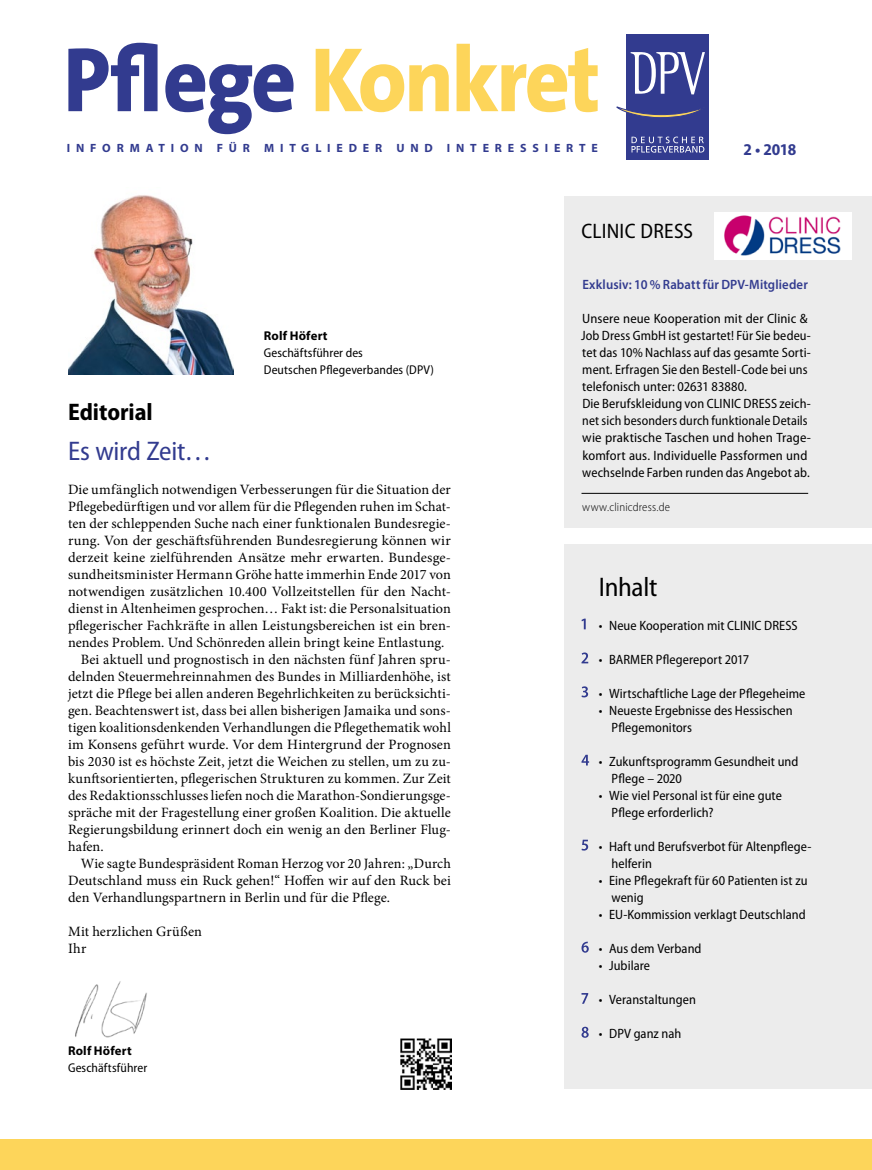
<style>
.page{position:relative;width:872px;height:1170px;background:#fff}
.page>*{position:absolute;margin:0;border:0;box-sizing:border-box;transform-origin:0 0}
.Title_3_with_subtitl{font:semi-condensed 27px "Myriad Pro";letter-spacing:-.01em;color:#323b8f}
.Title_3{font:semi-condensed 27px "Myriad Pro";letter-spacing:-.01em;color:#000}
.Subtitle_3_edi{font:700 semi-condensed 24px "Myriad Pro";letter-spacing:-.005em;color:#000}
.Box_Heading{font:semi-condensed 21px "Myriad Pro";letter-spacing:.01em;color:#000}
.NoXml_Pagina_start{font:700 semi-condensed 16.5px "Myriad Pro";color:#323b8f}
.Para_indent{font:14.25px/17px "Minion Pro";letter-spacing:.005em;color:#000;text-align:justify}
.Para_x{font:14.25px/17px "Minion Pro";letter-spacing:.005em;color:#000;text-align:justify}
.Box_Copy{font:semi-condensed 13.5px/17px "Myriad Pro";letter-spacing:.005em;color:#000}
.Box_Copy-2{font:600 13.5px "Myriad Pro";letter-spacing:.01em;color:#323b8f;scale:.95 1}
.Author_adress{font:semi-condensed 12.75px/17px "Myriad Pro";letter-spacing:.01em;color:#000}
.Author_x{font:700 12.75px "Myriad Pro";letter-spacing:.015em;color:#000}
.t1{font:700 12px "Myriad Pro";letter-spacing:.49em;color:#323b8f}
.Source{font:300 semi-condensed 12px "Myriad Pro";letter-spacing:.015em;color:#000}
</style>
<div class="page">
<div style="left:626px;top:34px;width:83px;height:126px;background:#323b8f"></div>
<svg style="left:630px;top:52px;width:75px;height:42px"></svg>
<svg style="left:631px;top:137px;width:73px;height:16px"></svg>
<svg style="left:616px;top:106px;width:85px;height:12px"></svg>
<svg style="left:316px;top:44px;width:281px;height:68px"></svg>
<svg style="left:68px;top:43px;width:225px;height:91px"></svg>
<div style="left:565px;top:544px;width:307px;height:545px;background:#ececec"></div>
<div style="left:565px;top:196px;width:307px;height:331px;background:#ececec"></div>
<img style="left:75px;top:981px;width:72px;height:56px">
<img style="left:400px;top:1038px;width:51px;height:51px">
<img style="left:68px;top:195px;width:166px;height:180px">
<hr style="left:581px;top:493px;width:227px;height:1px;background:#000">
<svg style="left:581px;top:618px;width:4px;height:11px"></svg>
<svg style="left:581px;top:652px;width:7px;height:11px"></svg>
<svg style="left:581px;top:686px;width:7px;height:11px"></svg>
<svg style="left:581px;top:754px;width:8px;height:11px"></svg>
<svg style="left:581px;top:839px;width:7px;height:11px"></svg>
<svg style="left:581px;top:941px;width:8px;height:11px"></svg>
<svg style="left:581px;top:993px;width:7px;height:10px"></svg>
<svg style="left:581px;top:1026px;width:7px;height:11px"></svg>
<img style="left:714px;top:213px;width:137px;height:46px">
<div style="left:0;top:1139px;width:872px;height:30px;background:#fdd55a"></div>
<p class="t1" style="left:67px;top:141px;width:533px">INFORMATION FÜR MITGLIEDER UND INTERESSIERTE</p>
<p class="Box_Heading" style="left:581px;top:220px;width:113px">CLINIC DRESS</p>
<p class="NoXml_Pagina_start" style="left:743px;top:140px;width:54px">2 • 2018</p>
<p class="Author_x" style="left:264px;top:328px;width:65px">Rolf Höfert</p>
<p class="Author_adress" style="left:264px;top:345px;width:171px">Geschäftsführer des<br>Deutschen Pflegeverbandes (DPV)</p>
<p class="Subtitle_3_edi" style="left:68px;top:398px;width:86px">Editorial</p>
<p class="Title_3_with_subtitl" style="left:68px;top:436px;width:145px">Es wird Zeit…</p>
<p class="Para_x" style="left:68px;top:480px;width:384px">Die umfänglich notwendigen Verbesserungen für die Situation der Pflegebedürftigen und vor allem für die Pflegenden ruhen im Schat&shy;ten der schleppenden Suche nach einer funktionalen Bundesregie&shy;rung. Von der geschäftsführenden Bundesregierung können wir derzeit keine zielführenden Ansätze mehr erwarten. Bundesge&shy;sundheitsminister Hermann Gröhe hatte immerhin Ende 2017 von notwendigen zusätzlichen 10.400 Vollzeitstellen für den Nacht&shy;dienst in Altenheimen gesprochen… Fakt ist: die Personalsituation pflegerischer Fachkräfte in allen Leistungsbereichen ist ein bren&shy;nendes Problem. Und Schönreden allein bringt keine Entlastung.</p>
<p class="Para_indent" style="left:68px;top:650px;width:384px;text-indent:13px">Bei aktuell und prognostisch in den nächsten fünf Jahren spru&shy;delnden Steuermehreinnahmen des Bundes in Milliardenhöhe, ist jetzt die Pflege bei allen anderen Begehrlichkeiten zu berücksichti&shy;gen. Beachtenswert ist, dass bei allen bisherigen Jamaika und sons&shy;tigen koalitionsdenkenden Verhandlungen die Pflegethematik wohl im Konsens geführt wurde. Vor dem Hintergrund der Prognosen bis 2030 ist es höchste Zeit, jetzt die Weichen zu stellen, um zu zu&shy;kunftsorientierten, pflegerischen Strukturen zu kommen. Zur Zeit des Redaktionsschlusses liefen noch die Marathon-Sondierungsge&shy;spräche mit der Fragestellung einer großen Koalition. Die aktuelle Regierungsbildung erinnert doch ein wenig an den Berliner Flug&shy;hafen.</p>
<p class="Para_indent" style="left:68px;top:854px;width:384px;text-indent:13px">Wie sagte Bundespräsident Roman Herzog vor 20 Jahren: „Durch Deutschland muss ein Ruck gehen!“ Hoffen wir auf den Ruck bei den Verhandlungspartnern in Berlin und für die Pflege.</p>
<p class="Para_x" style="left:68px;top:923px;width:135px">Mit herzlichen Grüßen</p>
<p class="Para_x" style="left:68px;top:940px;width:20px">Ihr</p>
<p class="Author_x" style="left:68px;top:1042px;width:65px">Rolf Höfert</p>
<p class="Author_adress" style="left:68px;top:1059px;width:81px">Geschäftsführer</p>
<p class="Box_Copy-2" style="left:582px;top:276px;width:239px">Exklusiv: 10 % Rabatt für DPV-Mitglieder</p>
<p class="Box_Copy" style="left:581px;top:310px;width:231px">Unsere neue Kooperation mit der Clinic &amp; Job Dress GmbH ist gestartet! Für Sie bedeu&shy;tet das 10% Nachlass auf das gesamte Sorti&shy;ment. Erfragen Sie den Bestell-Code bei uns telefonisch unter: 02631 83880.</p>
<p class="Box_Copy" style="left:582px;top:396px;width:230px">Die Berufskleidung von CLINIC DRESS zeich&shy;net sich besonders durch funktionale Details wie praktische Taschen und hohen Trage&shy;komfort aus. Individuelle Passformen und wechselnde Farben runden das Angebot ab.</p>
<p class="Source" style="left:582px;top:500px;width:89px">www.clinicdress.de</p>
<p class="Title_3" style="left:599px;top:572px;width:60px">Inhalt</p>
<p class="Box_Copy" style="left:598px;top:617px;width:200px">• Neue Kooperation mit CLINIC DRESS</p>
<p class="Box_Copy" style="left:598px;top:651px;width:152px">• BARMER Pflegereport 2017</p>
<p class="Box_Copy" style="left:598px;top:685px;width:208px">• Wirtschaftliche Lage der Pflegeheime</p>
<p class="Box_Copy" style="left:611px;top:702px;width:183px;text-indent:-13px">• Neueste Ergebnisse des Hessischen<br>Pflegemonitors</p>
<p class="Box_Copy" style="left:611px;top:753px;width:189px;text-indent:-13px">• Zukunftsprogramm Gesundheit und<br>Pflege – 2020</p>
<p class="Box_Copy" style="left:611px;top:787px;width:172px;text-indent:-13px">• Wie viel Personal ist für eine gute<br>Pflege erforderlich?</p>
<p class="Box_Copy" style="left:611px;top:838px;width:201px;text-indent:-13px">• Haft und Berufsverbot für Altenpflege&shy;helferin</p>
<p class="Box_Copy" style="left:611px;top:872px;width:198px;text-indent:-13px">• Eine Pflegekraft für 60 Patienten ist zu wenig</p>
<p class="Box_Copy" style="left:598px;top:906px;width:208px">• EU-Kommission verklagt Deutschland</p>
<p class="Box_Copy" style="left:598px;top:940px;width:104px">• Aus dem Verband</p>
<p class="Box_Copy" style="left:598px;top:957px;width:53px">• Jubilare</p>
<p class="Box_Copy" style="left:598px;top:991px;width:99px">• Veranstaltungen</p>
<p class="Box_Copy" style="left:598px;top:1025px;width:84px">• DPV ganz nah</p>
</div>
